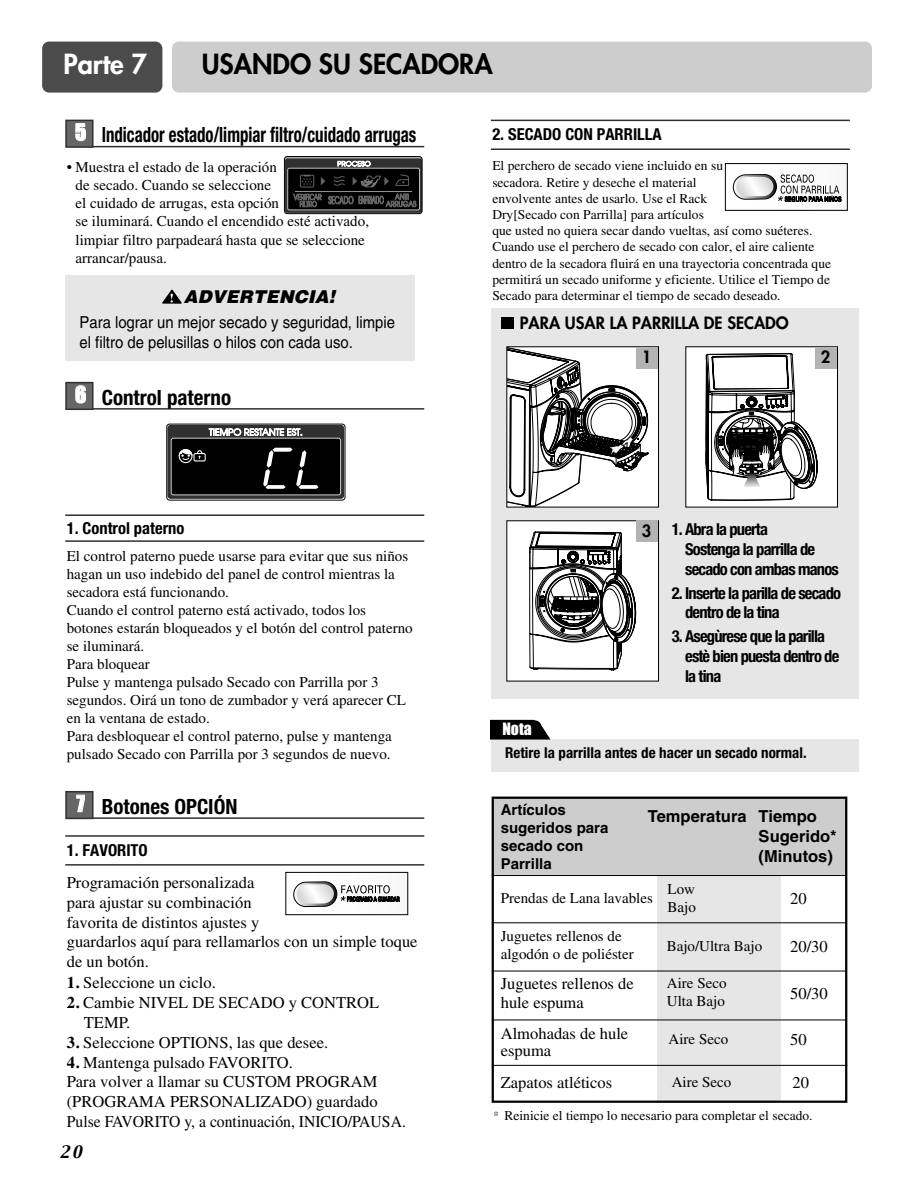
<style>
.page{position:relative;width:915px;height:1191px;background:#fff}
.page>*{position:absolute;margin:0;border:0;box-sizing:border-box;transform-origin:0 0}
.t1{font:800 27px "Futura";color:#000}
.t2{font:800 27px "Futura";color:#fff}
.t3{font:700 condensed 21px "Helvetica Neue";color:#000;scale:.8 1}
.t4{font:700 condensed 21px "Helvetica Neue";color:#000}
.t5{font:italic 900 18px "Helvetica";color:#000}
.t6{font:16.5px/19.8px "Times";color:#000}
.t7{font:700 condensed 16.5px/19.8px "Helvetica Neue";letter-spacing:-.05em;color:#000}
.t8{font:16.5px/19.5px "Helvetica";color:#000;scale:.9 1}
.t9{font:700 condensed 16.5px "Helvetica Neue";color:#000}
.t10{font:700 16.5px/19.8px "Helvetica";color:#000}
.t11{font:800 16.5px "Futura";color:#000}
.t12{font:15.75px "Impact";color:#fff}
.t13{font:15px/18px "Times";color:#000}
.t14{font:700 condensed 15px "Helvetica Neue";color:#000}
.t15{font:700 15px/18px "Helvetica";color:#000}
.t16{font:italic 15px "Capitals";color:#000}
.t17{font:13.5px/16.2px "Times";color:#000}
.s1{font-family:"Impact";font-weight:400;font-stretch:normal;color:#fff}
.s2{font-weight:700}
</style>
<div class="page">
<div style="left:490px;top:739px;width:368px;height:32px;background:#e6e6e6"></div>
<div style="left:65px;top:275px;width:350px;height:85px;background:#e6e6e6"></div>
<div style="left:42px;top:42px;width:120px;height:51px;background:#4b4b4b;border-radius:7px"></div>
<div style="left:172px;top:42px;width:699px;height:51px;background:#cdcdcd;border-radius:7px"></div>
<div style="left:490px;top:308px;width:368px;height:390px;background:#e6e6e6"></div>
<hr style="left:65px;top:514px;width:359px;height:2px;background:#303030">
<hr style="left:65px;top:540px;width:359px;height:2px;background:#303030">
<hr style="left:490px;top:120px;width:359px;height:1px;background:#303030">
<hr style="left:490px;top:148px;width:359px;height:2px;background:#303030">
<svg style="left:162px;top:289px;width:20px;height:15px"></svg>
<svg style="left:732px;top:174px;width:110px;height:29px"></svg>
<div style="left:725px;top:163px;width:122px;height:47px;border:1px solid #000"></div>
<hr style="left:89px;top:146px;width:335px;height:1px;background:#303030">
<div style="left:67px;top:121px;width:25px;height:25px;background:#666"></div>
<div style="left:65px;top:120px;width:28px;height:28px;border:2px solid #303030"></div>
<hr style="left:89px;top:408px;width:335px;height:1px;background:#303030">
<div style="left:67px;top:383px;width:25px;height:25px;background:#666"></div>
<div style="left:65px;top:382px;width:28px;height:28px;border:2px solid #303030"></div>
<hr style="left:65px;top:835px;width:359px;height:1px;background:#303030">
<hr style="left:65px;top:864px;width:359px;height:1px;background:#303030">
<svg style="left:293px;top:881px;width:107px;height:27px"></svg>
<div style="left:285px;top:872px;width:123px;height:42px;border:1px solid #000"></div>
<hr style="left:89px;top:817px;width:335px;height:2px;background:#303030">
<div style="left:67px;top:792px;width:25px;height:25px;background:#666"></div>
<div style="left:65px;top:791px;width:28px;height:28px;border:2px solid #303030"></div>
<div style="left:507px;top:347px;width:151px;height:160px;background:#fff"></div>
<svg style="left:508px;top:348px;width:140px;height:157px"></svg>
<div style="left:507px;top:521px;width:151px;height:160px;background:#fff"></div>
<svg style="left:490px;top:515px;width:145px;height:257px"></svg>
<div style="left:685px;top:347px;width:152px;height:160px;background:#fff"></div>
<svg style="left:705px;top:353px;width:112px;height:155px"></svg>
<div style="left:636px;top:347px;width:21px;height:21px;background:#b3b3b3"></div>
<div style="left:636px;top:521px;width:21px;height:21px;background:#b3b3b3"></div>
<div style="left:815px;top:347px;width:21px;height:21px;background:#b3b3b3"></div>
<svg style="left:286px;top:158px;width:134px;height:54px;background:#2a2a2a"></svg>
<div style="left:284px;top:156px;width:138px;height:58px;border:1px solid #000;border-radius:3px"></div>
<div style="left:657px;top:876px;width:123px;height:226px;background:#e6e6e6"></div>
<div style="left:492px;top:797px;width:353px;height:79px;background:#cdcdcd"></div>
<hr style="left:491px;top:922px;width:354px;height:1px;background:#000">
<hr style="left:491px;top:970px;width:354px;height:1px;background:#000">
<hr style="left:491px;top:1019px;width:354px;height:1px;background:#000">
<hr style="left:491px;top:1065px;width:356px;height:1px;background:#000">
<svg style="left:167px;top:425px;width:177px;height:74px"></svg>
<svg style="left:171px;top:428px;width:170px;height:67px;background:#232323"></svg>
<div style="left:166px;top:424px;width:179px;height:76px;border:1px solid #000;border-radius:3px"></div>
<svg style="left:494px;top:1111px;width:4px;height:5px"></svg>
<div style="left:500px;top:317px;width:13px;height:12px;background:#000"></div>
<hr style="left:491px;top:875px;width:354px;height:1px;background:#000">
<div style="left:491px;top:796px;width:356px;height:306px;border:2px solid #000"></div>
<h1 class="t2" style="left:63px;top:51px;width:85px">Parte 7</h1>
<h1 class="t1" style="left:202px;top:51px;width:292px">USANDO SU SECADORA</h1>
<h2 class="t3" style="left:75px;top:127px;width:428px"><span class="s1">5</span> Indicador estado/limpiar filtro/cuidado arrugas</h2>
<p class="t9" style="left:492px;top:129px;width:171px">2. SECADO CON PARRILLA</p>
<p class="t17" style="left:492px;top:159px;width:340px">El perchero de secado viene incluido en su<br>secadora. Retire y deseche el material<br>envolvente antes de usarlo. Use el Rack<br>Dry[Secado con Parrilla] para artículos<br>que usted no quiera secar dando vueltas, así como suéteres.<br>Cuando use el perchero de secado con calor, el aire caliente dentro de la secadora fluirá en una trayectoria concentrada que permitirá un secado uniforme y eficiente. Utilice el Tiempo de Secado para determinar el tiempo de secado deseado.</p>
<p class="t13" style="left:76px;top:160px;width:295px;text-indent:-9px">• Muestra el estado de la operación<br>de secado. Cuando se seleccione<br>el cuidado de arrugas, esta opción<br>se iluminará. Cuando el encendido esté activado, limpiar filtro parpadeará hasta que se seleccione arrancar/pausa.</p>
<p class="t5" style="left:184px;top:290px;width:156px">ADVERTENCIA!</p>
<p class="t8" style="left:79px;top:314px;width:352px">Para lograr un mejor secado y seguridad, limpie el filtro de pelusillas o hilos con cada uso.</p>
<p class="t11" style="left:519px;top:315px;width:270px">PARA USAR LA PARRILLA DE SECADO</p>
<p class="t11" style="left:820px;top:349px;width:11px">2</p>
<p class="t11" style="left:641px;top:349px;width:11px">1</p>
<h2 class="t4" style="left:75px;top:390px;width:157px"><span class="s1">6</span> Control paterno</h2>
<p class="t9" style="left:67px;top:522px;width:119px">1. Control paterno</p>
<p class="t13" style="left:67px;top:548px;width:347px">El control paterno puede usarse para evitar que sus niños hagan un uso indebido del panel de control mientras la secadora está funcionando.<br>Cuando el control paterno está activado, todos los botones estarán bloqueados y el botón del control paterno se iluminará.<br>Para bloquear<br>Pulse y mantenga pulsado Secado con Parrilla por 3 segundos. Oirá un tono de zumbador y verá aparecer CL en la ventana de estado.<br>Para desbloquear el control paterno, pulse y mantenga pulsado Secado con Parrilla por 3 segundos de nuevo.</p>
<h2 class="t4" style="left:77px;top:799px;width:162px"><span class="s1">7</span> Botones OPCIÓN</h2>
<p class="t9" style="left:67px;top:844px;width:82px">1. FAVORITO</p>
<p class="t6" style="left:67px;top:874px;width:352px">Programación personalizada<br>para ajustar su combinación<br>favorita de distintos ajustes y<br>guardarlos aquí para rellamarlos con un simple toque de un botón.</p>
<p class="t6" style="left:67px;top:974px;width:150px"><span class="s2">1.</span> Seleccione un ciclo.</p>
<p class="t6" style="left:84px;top:994px;width:297px;text-indent:-17px"><span class="s2">2.</span> Cambie NIVEL DE SECADO y CONTROL<br>TEMP.</p>
<p class="t6" style="left:67px;top:1033px;width:263px"><span class="s2">3.</span> Seleccione OPTIONS, las que desee.</p>
<p class="t6" style="left:67px;top:1053px;width:340px"><span class="s2">4.</span> Mantenga pulsado FAVORITO.<br>Para volver a llamar su CUSTOM PROGRAM (PROGRAMA PERSONALIZADO) guardado Pulse FAVORITO y, a continuación, INICIO/PAUSA.</p>
<p class="t16" style="left:59px;top:1144px;width:26px">20</p>
<p class="t12" style="left:502px;top:723px;width:31px">Nota</p>
<p class="t11" style="left:641px;top:523px;width:11px">3</p>
<p class="t7" style="left:685px;top:520px;width:155px;text-indent:-13px">1. Abra la puerta<br>Sostenga la parrilla de secado con ambas manos</p>
<p class="t7" style="left:685px;top:584px;width:157px;text-indent:-13px">2. Inserte la parilla de secado dentro de la tina</p>
<p class="t7" style="left:685px;top:628px;width:156px;text-indent:-13px">3. Asegùrese que la parilla estè bien puesta dentro de la tina</p>
<p class="t14" style="left:505px;top:747px;width:303px">Retire la parrilla antes de hacer un secado normal.</p>
<p class="t15" style="left:500px;top:802px;width:109px">Artículos sugeridos para secado con<br>Parrilla</p>
<p class="t10" style="left:758px;top:808px;width:79px;text-indent:-111px">Temperatura Tiempo<br>Sugerido* (Minutos)</p>
<p class="t13" style="left:500px;top:890px;width:154px">Prendas de Lana lavables</p>
<p class="t13" style="left:667px;top:881px;width:30px">Low<br>Bajo</p>
<p class="t6" style="left:789px;top:889px;width:18px">20</p>
<p class="t6" style="left:789px;top:937px;width:39px">20/30</p>
<p class="t6" style="left:789px;top:984px;width:39px">50/30</p>
<p class="t13" style="left:500px;top:928px;width:134px">Juguetes rellenos de algodón o de poliéster</p>
<p class="t6" style="left:500px;top:974px;width:134px">Juguetes rellenos de hule espuma</p>
<p class="t6" style="left:500px;top:1027px;width:129px;line-height:16.5px">Almohadas de hule espuma</p>
<p class="t6" style="left:500px;top:1074px;width:113px">Zapatos atléticos</p>
<p class="t17" style="left:504px;top:1108px;width:309px">Reinicie el tiempo lo necesario para completar el secado.</p>
<p class="t13" style="left:666px;top:938px;width:97px">Bajo/Ultra Bajo</p>
<p class="t13" style="left:666px;top:975px;width:61px">Aire Seco<br>Ulta Bajo</p>
<p class="t13" style="left:668px;top:1031px;width:61px">Aire Seco</p>
<p class="t13" style="left:671px;top:1074px;width:61px">Aire Seco</p>
<p class="t6" style="left:790px;top:1031px;width:18px">50</p>
<p class="t6" style="left:792px;top:1074px;width:18px">20</p>
</div>
